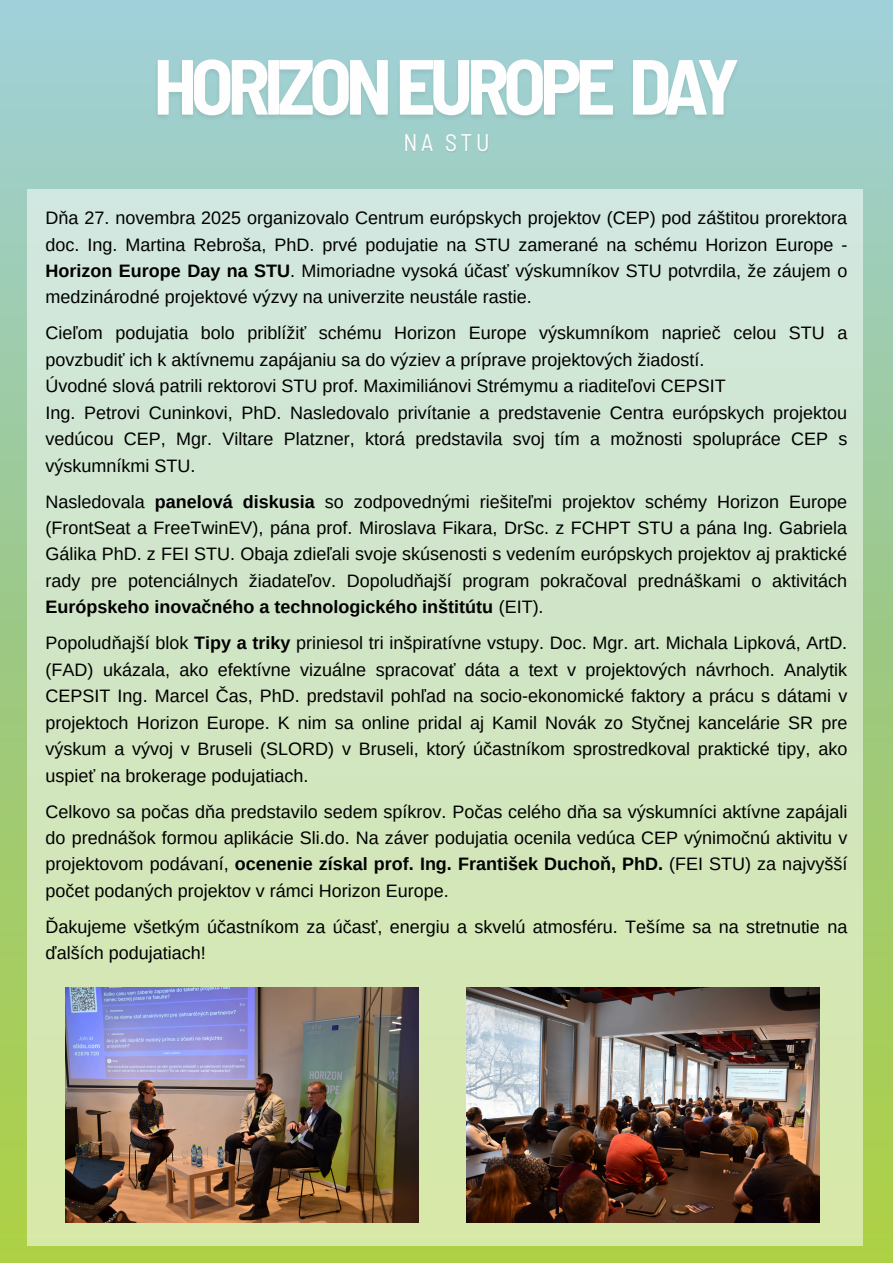
<style>
.page{position:relative;width:893px;height:1263px;background:#fff}
.page>*{position:absolute;margin:0;border:0;box-sizing:border-box;transform-origin:0 0}
.t1{font:700 semi-condensed 78px "Barlow";letter-spacing:-.075em;color:#fefefe}
.t2{font:semi-condensed 24px "Barlow";color:#fefefe}
.t3{font:18px/26.4px "Arimo";color:#000;text-align:justify}
.s1{font-weight:700}
</style>
<div class="page">
<div style="left:0;top:0;width:892px;height:1262px;background:linear-gradient(to bottom,#9ccdd7,#aacd43)"></div>
<div style="left:27px;top:189px;width:835px;height:1057px;background:linear-gradient(to bottom,#d0e7e0,#d3e3a3)"></div>
<img style="left:66px;top:987px;width:352px;height:235px">
<img style="left:467px;top:987px;width:352px;height:235px">
<img style="left:151px;top:36px;width:593px;height:95px">
<img style="left:402px;top:127px;width:92px;height:30px">
<h1 class="t1" style="left:154px;top:37px;width:587px">HORIZONEUROPE DAY</h1>
<h2 class="t2" style="left:403px;top:127px;width:87px">NA STU</h2>
<p class="t3" style="left:46px;top:205px;width:803px">Dňa 27. novembra 2025 organizovalo Centrum európskych projektov (CEP) pod záštitou prorektora doc. Ing. Martina Rebroša, PhD. prvé podujatie na STU zamerané na schému Horizon Europe - <span class="s1">Horizon Europe Day na STU</span>. Mimoriadne vysoká účasť výskumníkov STU potvrdila, že záujem o medzinárodné projektové výzvy na univerzite neustále rastie.</p>
<p class="t3" style="left:46px;top:320px;width:803px;text-align:left">Cieľom podujatia bolo priblížiť schému Horizon Europe výskumníkom naprieč celou STU a povzbudiť ich k aktívnemu zapájaniu sa do výziev a príprave projektových žiadostí.<br>Úvodné slová patrili rektorovi STU prof. Maximiliánovi Strémymu a riaditeľovi CEPSIT<br>Ing. Petrovi Cuninkovi, PhD. Nasledovalo privítanie a predstavenie Centra európskych projektou vedúcou CEP, Mgr. Viltare Platzner, ktorá predstavila svoj tím a možnosti spolupráce CEP s výskumníkmi STU.</p>
<p class="t3" style="left:46px;top:488px;width:803px">Nasledovala <span class="s1">panelová diskusia</span> so zodpovednými riešiteľmi projektov schémy Horizon Europe (FrontSeat a FreeTwinEV), pána prof. Miroslava Fikara, DrSc. z FCHPT STU a pána Ing. Gabriela Gálika PhD. z FEI STU. Obaja zdieľali svoje skúsenosti s vedením európskych projektov aj praktické rady pre potenciálnych žiadateľov. Dopoludňajší program pokračoval prednáškami o aktivitách <span class="s1">Európskeho inovačného a technologického inštitútu</span> (EIT).</p>
<p class="t3" style="left:46px;top:630px;width:803px">Popoludňajší blok <span class="s1">Tipy a triky</span> priniesol tri inšpiratívne vstupy. Doc. Mgr. art. Michala Lipková, ArtD. (FAD) ukázala, ako efektívne vizuálne spracovať dáta a text v projektových návrhoch. Analytik CEPSIT Ing. Marcel Čas, PhD. predstavil pohľad na socio-ekonomické faktory a prácu s dátami v projektoch Horizon Europe. K nim sa online pridal aj Kamil Novák zo Styčnej kancelárie SR pre výskum a vývoj v Bruseli (SLORD) v Bruseli, ktorý účastníkom sprostredkoval praktické tipy, ako uspieť na brokerage podujatiach.</p>
<p class="t3" style="left:46px;top:798px;width:803px">Celkovo sa počas dňa predstavilo sedem spíkrov. Počas celého dňa sa výskumníci aktívne zapájali do prednášok formou aplikácie Sli.do. Na záver podujatia ocenila vedúca CEP výnimočnú aktivitu v projektovom podávaní, <span class="s1">ocenenie získal prof. Ing. František Duchoň, PhD.</span> (FEI STU) za najvyšší počet podaných projektov v rámci Horizon Europe.</p>
<p class="t3" style="left:46px;top:913px;width:803px">Ďakujeme všetkým účastníkom za účasť, energiu a skvelú atmosféru. Tešíme sa na stretnutie na ďalších podujatiach!</p>
</div>
